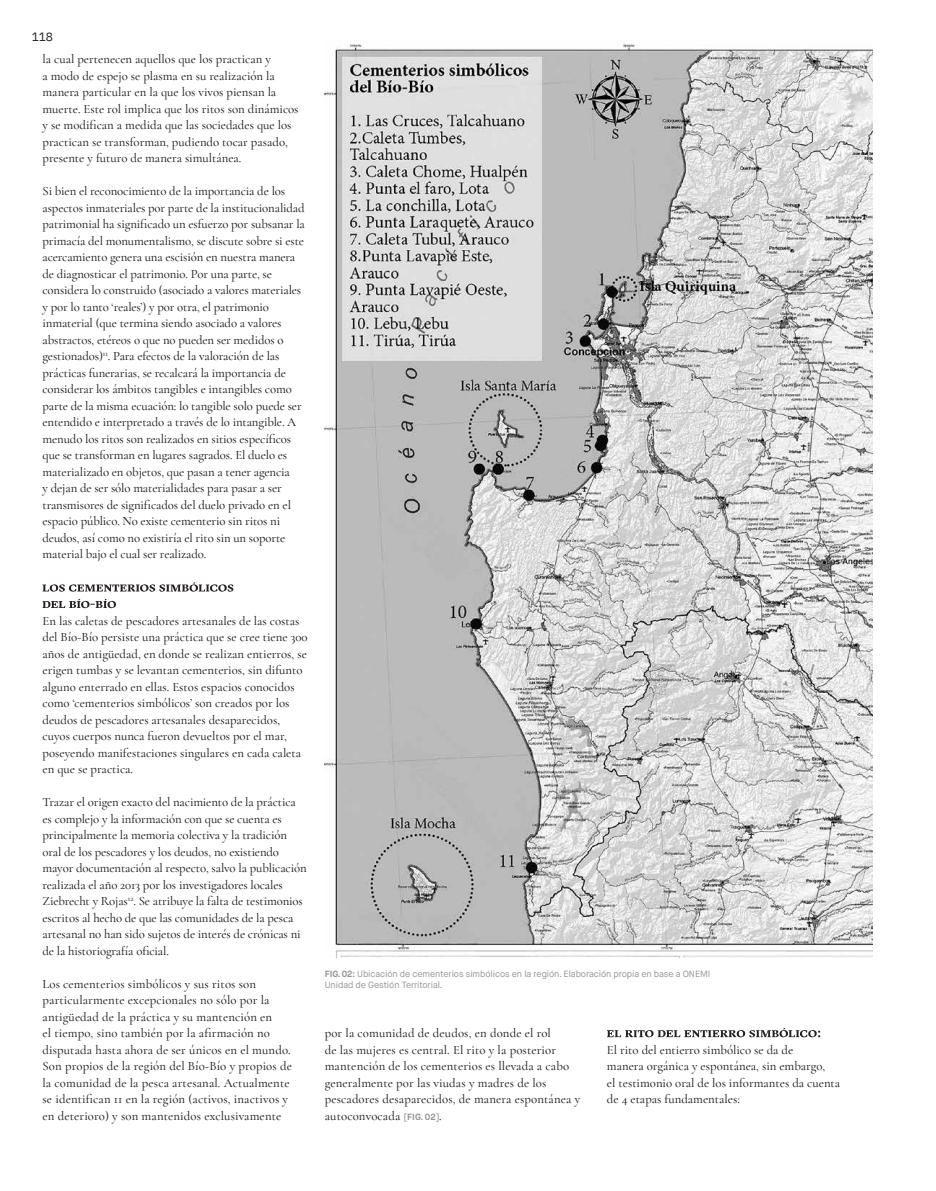
<style>
.page{position:relative;width:936px;height:1191px;background:#fff}
.page>*{position:absolute;margin:0;border:0;box-sizing:border-box;transform-origin:0 0}
.t1{font:500 12.75px/16.5px "Cormorant Garamond";letter-spacing:-.01em;color:#231f20}
.t2{font:500 12.75px/16.5px "Cormorant Garamond";letter-spacing:.01em;color:#231f20}
.t3{font:12px "IBM Plex Mono";color:#231f20}
.t4{font:9px/10.8px "Maison Neue";letter-spacing:-.01em;color:#939598}
.s1{font-weight:700}
.s2{font-family:"Maison Neue";font-weight:700;font-size:9px;color:#939598}
</style>
<div class="page">
<svg style="left:43px;top:582px;width:190px;height:9px"></svg>
<svg style="left:43px;top:599px;width:73px;height:9px"></svg>
<img style="left:325px;top:44px;width:547px;height:914px">
<svg style="left:607px;top:1028px;width:213px;height:9px"></svg>
<p class="t3" style="left:32px;top:28px;width:23px">118</p>
<p class="t1" style="left:43px;top:51px;width:257px">la cual pertenecen aquellos que los practican y<br>a modo de espejo se plasma en su realización la manera particular en la que los vivos piensan la muerte. Este rol implica que los ritos son dinámicos y se modifican a medida que las sociedades que los practican se transforman, pudiendo tocar pasado, presente y futuro de manera simultánea.</p>
<p class="t1" style="left:43px;top:183px;width:264px">Si bien el reconocimiento de la importancia de los aspectos inmateriales por parte de la institucionalidad patrimonial ha significado un esfuerzo por subsanar la primacía del monumentalismo, se discute sobre si este acercamiento genera una escisión en nuestra manera de diagnosticar el patrimonio. Por una parte, se considera lo construido (asociado a valores materiales y por lo tanto ‘reales’) y por otra, el patrimonio inmaterial (que termina siendo asociado a valores abstractos, etéreos o que no pueden ser medidos o gestionados)<sup>11</sup>. Para efectos de la valoración de las prácticas funerarias, se recalcará la importancia de considerar los ámbitos tangibles e intangibles como parte de la misma ecuación: lo tangible solo puede ser entendido e interpretado a través de lo intangible. A menudo los ritos son realizados en sitios específicos que se transforman en lugares sagrados. El duelo es materializado en objetos, que pasan a tener agencia<br>y dejan de ser sólo materialidades para pasar a ser transmisores de significados del duelo privado en el espacio público. No existe cementerio sin ritos ni deudos, así como no existiría el rito sin un soporte material bajo el cual ser realizado.</p>
<p class="t1" style="left:43px;top:612px;width:267px">En las caletas de pescadores artesanales de las costas del Bío-Bío persiste una práctica que se cree tiene 300 años de antigüedad, en donde se realizan entierros, se erigen tumbas y se levantan cementerios, sin difunto alguno enterrado en ellas. Estos espacios conocidos como ‘cementerios simbólicos’ son creados por los deudos de pescadores artesanales desaparecidos, cuyos cuerpos nunca fueron devueltos por el mar, poseyendo manifestaciones singulares en cada caleta en que se practica.</p>
<p class="t1" style="left:43px;top:793px;width:265px">Trazar el origen exacto del nacimiento de la práctica es complejo y la información con que se cuenta es principalmente la memoria colectiva y la tradición oral de los pescadores y los deudos, no existiendo mayor documentación al respecto, salvo la publicación realizada el año 2013 por los investigadores locales Ziebrecht y Rojas<sup>12</sup>. Se atribuye la falta de testimonios escritos al hecho de que las comunidades de la pesca artesanal no han sido sujetos de interés de crónicas ni de la historiografía oficial.</p>
<p class="t2" style="left:43px;top:975px;width:251px">Los cementerios simbólicos y sus ritos son particularmente excepcionales no sólo por la antigüedad de la práctica y su mantención en<br>el tiempo, sino también por la afirmación no disputada hasta ahora de ser únicos en el mundo.<br>Son propios de la región del Bío-Bío y propios de la comunidad de la pesca artesanal. Actualmente se identifican 11 en la región (activos, inactivos y en deterioro) y son mantenidos exclusivamente</p>
<p class="t4" style="left:325px;top:968px;width:387px"><span class="s1">FIG</span><span class="s1">.</span> <span class="s1">02:</span> Ubicación de cementerios simbólicos en la región. Elaboración propia en base a ONEMI<br>Unidad de Gestión Territorial.</p>
<p class="t2" style="left:325px;top:1024px;width:257px">por la comunidad de deudos, en donde el rol<br>de las mujeres es central. El rito y la posterior mantención de los cementerios es llevada a cabo generalmente por las viudas y madres de los pescadores desaparecidos, de manera espontánea y autoconvocada <span class="s2">[FIG. 02]</span>.</p>
<p class="t1" style="left:607px;top:1041px;width:235px">El rito del entierro simbólico se da de<br>manera orgánica y espontánea, sin embargo,<br>el testimonio oral de los informantes da cuenta de 4 etapas fundamentales:</p>
</div>
